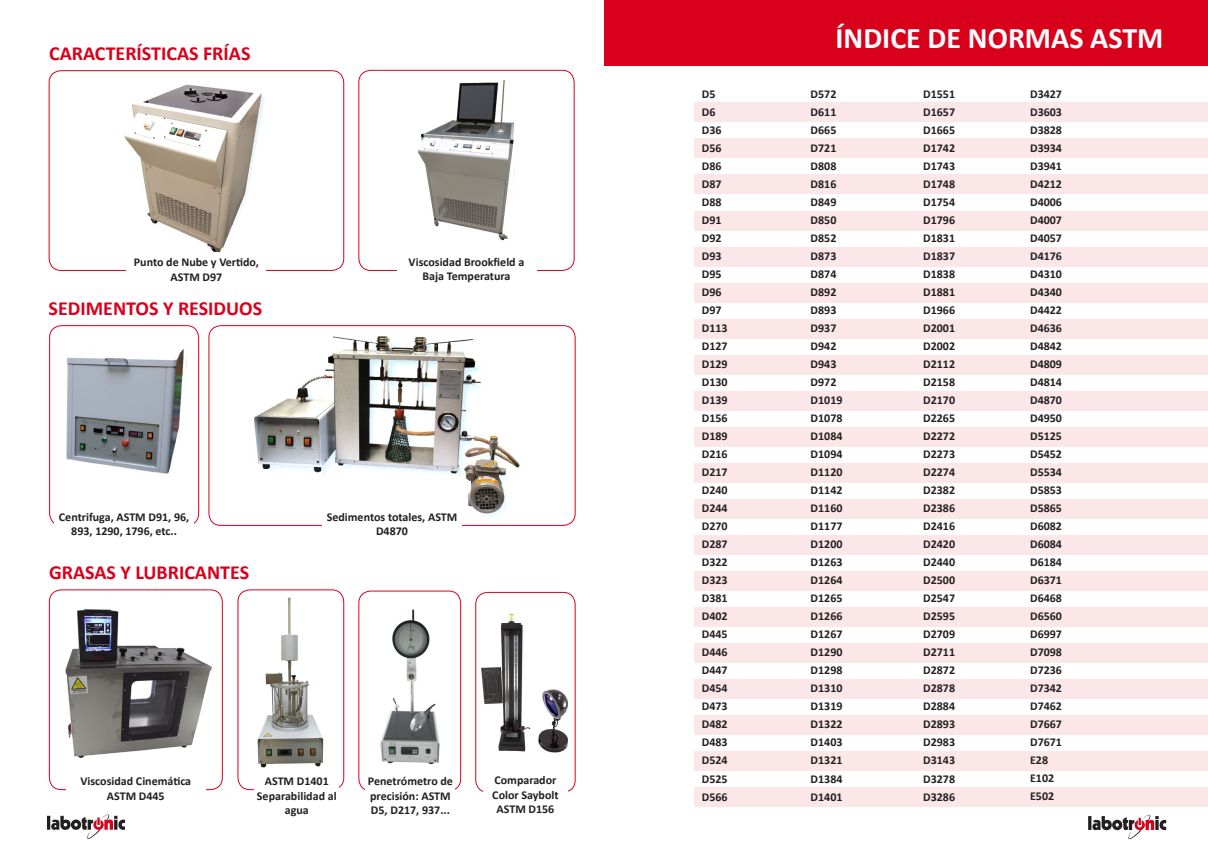
<style>
.page{position:relative;width:1208px;height:859px;background:#fff}
.page>*{position:absolute;margin:0;border:0;box-sizing:border-box;transform-origin:0 0}
.t1{font:700 30px "Calibri";color:#fff}
.t2{font:700 20px "Calibri";color:#d9001c}
.t3{font:700 12px/18px "Calibri";color:#231f20;text-align:center}
</style>
<div class="page">
<div style="left:694px;top:103px;width:514px;height:19px;background:#fbe6e8"></div>
<div style="left:694px;top:139px;width:514px;height:19px;background:#fbe6e8"></div>
<div style="left:694px;top:175px;width:514px;height:19px;background:#fbe6e8"></div>
<div style="left:694px;top:211px;width:514px;height:19px;background:#fbe6e8"></div>
<div style="left:694px;top:247px;width:514px;height:19px;background:#fbe6e8"></div>
<div style="left:694px;top:283px;width:514px;height:19px;background:#fbe6e8"></div>
<div style="left:694px;top:319px;width:514px;height:19px;background:#fbe6e8"></div>
<div style="left:694px;top:355px;width:514px;height:19px;background:#fbe6e8"></div>
<div style="left:694px;top:391px;width:514px;height:19px;background:#fbe6e8"></div>
<div style="left:694px;top:427px;width:514px;height:19px;background:#fbe6e8"></div>
<div style="left:694px;top:463px;width:514px;height:19px;background:#fbe6e8"></div>
<div style="left:694px;top:499px;width:514px;height:19px;background:#fbe6e8"></div>
<div style="left:694px;top:535px;width:514px;height:19px;background:#fbe6e8"></div>
<div style="left:694px;top:571px;width:514px;height:19px;background:#fbe6e8"></div>
<div style="left:694px;top:608px;width:514px;height:19px;background:#fbe6e8"></div>
<div style="left:694px;top:644px;width:514px;height:19px;background:#fbe6e8"></div>
<div style="left:694px;top:680px;width:514px;height:19px;background:#fbe6e8"></div>
<div style="left:694px;top:716px;width:514px;height:19px;background:#fbe6e8"></div>
<div style="left:694px;top:752px;width:514px;height:19px;background:#fbe6e8"></div>
<div style="left:694px;top:788px;width:514px;height:19px;background:#fbe6e8"></div>
<div style="left:604px;top:0;width:604px;height:65px;background:#d9001c"></div>
<svg style="left:47px;top:814px;width:78px;height:25px"></svg>
<svg style="left:1088px;top:815px;width:78px;height:24px"></svg>
<div style="left:49px;top:70px;width:295px;height:201px;border:1px solid #d9001c;border-radius:12px"></div>
<img style="left:125px;top:84px;width:140px;height:169px">
<div style="left:127px;top:257px;width:139px;height:26px;background:#fff"></div>
<div style="left:358px;top:70px;width:216px;height:201px;border:1px solid #d9001c;border-radius:12px"></div>
<img style="left:419px;top:81px;width:95px;height:160px">
<div style="left:397px;top:257px;width:139px;height:23px;background:#fff"></div>
<div style="left:49px;top:325px;width:150px;height:201px;border:1px solid #d9001c;border-radius:12px"></div>
<img style="left:66px;top:348px;width:118px;height:126px">
<div style="left:54px;top:512px;width:140px;height:23px;background:#fff"></div>
<div style="left:208px;top:325px;width:367px;height:201px;border:1px solid #d9001c;border-radius:12px"></div>
<img style="left:255px;top:336px;width:266px;height:180px">
<div style="left:322px;top:512px;width:140px;height:23px;background:#fff"></div>
<div style="left:49px;top:589px;width:174px;height:201px;border:1px solid #d9001c;border-radius:12px"></div>
<img style="left:65px;top:609px;width:146px;height:149px">
<div style="left:66px;top:776px;width:139px;height:24px;background:#fff"></div>
<div style="left:237px;top:589px;width:107px;height:201px;border:1px solid #d9001c;border-radius:12px"></div>
<img style="left:257px;top:597px;width:67px;height:171px">
<div style="left:255px;top:776px;width:84px;height:38px;background:#fff"></div>
<div style="left:358px;top:590px;width:103px;height:201px;border:1px solid #d9001c;border-radius:12px"></div>
<img style="left:380px;top:609px;width:60px;height:155px">
<div style="left:366px;top:776px;width:89px;height:52px;background:#fff"></div>
<div style="left:475px;top:592px;width:100px;height:201px;border:1px solid #d9001c;border-radius:12px"></div>
<img style="left:481px;top:613px;width:88px;height:140px">
<div style="left:483px;top:775px;width:84px;height:48px;background:#fff"></div>
<h2 class="t2" style="left:49px;top:40px;width:203px">CARACTERÍSTICAS FRÍAS</h2>
<p class="t3" style="left:134px;top:255px;width:127px;line-height:14.4px">Punto de Nube y Vertido,<br>ASTM D97</p>
<p class="t3" style="left:408px;top:255px;width:117px;line-height:14.4px">Viscosidad Brookfield a<br>Baja Temperatura</p>
<h2 class="t2" style="left:49px;top:296px;width:215px">SEDIMENTOS Y RESIDUOS</h2>
<p class="t3" style="left:59px;top:510px;width:132px;line-height:14.4px">Centrifuga, ASTM D91, 96,<br>893, 1290, 1796, etc..</p>
<p class="t3" style="left:327px;top:510px;width:132px;line-height:14.4px">Sedimentos totales, ASTM<br>D4870</p>
<h2 class="t2" style="left:49px;top:560px;width:201px">GRASAS Y LUBRICANTES</h2>
<p class="t3" style="left:80px;top:774px;width:112px;line-height:14.4px">Viscosidad Cinemática<br>ASTM D445</p>
<p class="t3" style="left:257px;top:774px;width:81px;line-height:14.4px">ASTM D1401<br>Separabilidad al agua</p>
<p class="t3" style="left:368px;top:774px;width:87px;line-height:14.4px;text-align:left">Penetrómetro de precisión: ASTM<br>D5, D217, 937...</p>
<p class="t3" style="left:492px;top:773px;width:68px;line-height:14.4px">Comparador<br>Color Saybolt<br>ASTM D156</p>
<h1 class="t1" style="left:835px;top:19px;width:329px">ÍNDICE DE NORMAS ASTM</h1>
<p class="t3" style="left:702px;top:85px;width:27px;text-align:left">D5<br>D6<br>D36<br>D56<br>D86<br>D87<br>D88<br>D91<br>D92<br>D93<br>D95<br>D96<br>D97<br>D113<br>D127<br>D129<br>D130<br>D139<br>D156<br>D189<br>D216<br>D217<br>D240<br>D244<br>D270<br>D287<br>D322<br>D323<br>D381<br>D402<br>D445<br>D446<br>D447<br>D454<br>D473<br>D482<br>D483<br>D524<br>D525<br>D566</p>
<p class="t3" style="left:810px;top:85px;width:33px;text-align:left">D572<br>D611<br>D665<br>D721<br>D808<br>D816<br>D849<br>D850<br>D852<br>D873<br>D874<br>D892<br>D893<br>D937<br>D942<br>D943<br>D972<br>D1019<br>D1078<br>D1084<br>D1094<br>D1120<br>D1142<br>D1160<br>D1177<br>D1200<br>D1263<br>D1264<br>D1265<br>D1266<br>D1267<br>D1290<br>D1298<br>D1310<br>D1319<br>D1322<br>D1403<br>D1321<br>D1384<br>D1401</p>
<p class="t3" style="left:923px;top:85px;width:33px;text-align:justify">D1551<br>D1657<br>D1665<br>D1742<br>D1743<br>D1748<br>D1754<br>D1796<br>D1831<br>D1837<br>D1838<br>D1881<br>D1966<br>D2001<br>D2002<br>D2112<br>D2158<br>D2170<br>D2265<br>D2272<br>D2273<br>D2274<br>D2382<br>D2386<br>D2416<br>D2420<br>D2440<br>D2500<br>D2547<br>D2595<br>D2709<br>D2711<br>D2872<br>D2878<br>D2884<br>D2893<br>D2983<br>D3143<br>D3278<br>D3286</p>
<p class="t3" style="left:1030px;top:85px;width:33px;text-align:left">D3427<br>D3603<br>D3828<br>D3934<br>D3941<br>D4212<br>D4006<br>D4007<br>D4057<br>D4176<br>D4310<br>D4340<br>D4422<br>D4636<br>D4842<br>D4809<br>D4814<br>D4870<br>D4950<br>D5125<br>D5452<br>D5534<br>D5853<br>D5865<br>D6082<br>D6084<br>D6184<br>D6371<br>D6468<br>D6560<br>D6997<br>D7098<br>D7236<br>D7342<br>D7462<br>D7667<br>D7671<br>E28<br>E102<br>E502</p>
</div>
